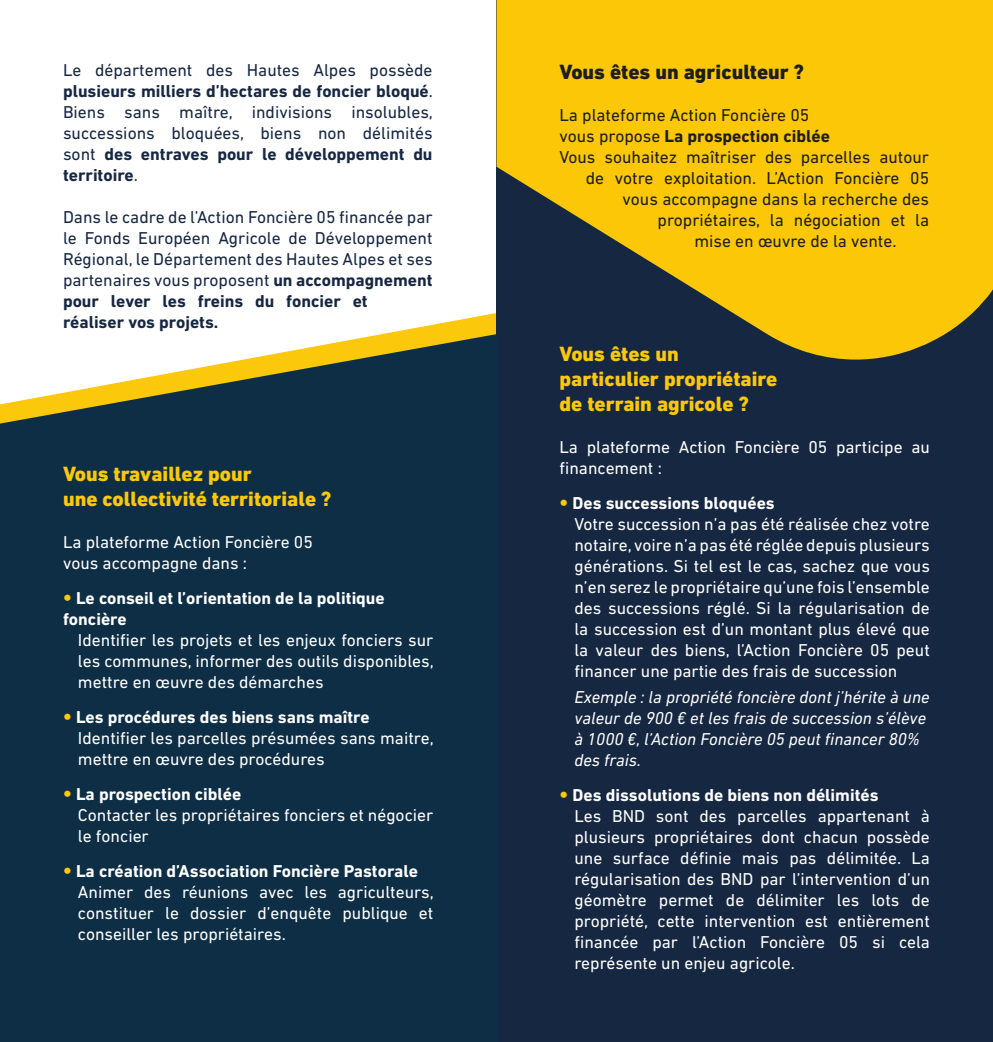
<style>
.page{position:relative;width:993px;height:1042px;background:#fff}
.page>*{position:absolute;margin:0;border:0;box-sizing:border-box;transform-origin:0 0}
.t1{font:800 21px/25.2px "DIN Next LT Pro";color:#fbc80b}
.t2{font:800 21px "DIN Next LT Pro";color:#1d1d1b}
.t3{font:17.5px/21px "DIN Next LT Pro";color:#fff}
.t4{font:17.5px/21px "DIN Next LT Pro";color:#162741;text-align:justify}
.t5{font:17.5px "DIN Next LT Pro";color:#1d1d1b}
.t6{font:italic 17.5px/21px "DIN Next LT Pro";color:#fff}
.t7{font:700 17.5px/21px "DIN Next LT Pro";color:#fff}
.t8{font:700 17.5px "DIN Next LT Pro";color:#1d1d1b}
.s1{font-weight:700}
.s2{font-family:"Helvetica Neue LT Std";font-weight:300;font-stretch:condensed;color:#fbc80b}
.s3{font-weight:400}
</style>
<div class="page">
<svg style="left:383px;top:313px;width:113px;height:21px"></svg>
<div style="left:496px;top:0;width:496px;height:1042px;background:#162841"></div>
<div style="left:0;top:334px;width:496px;height:708px;background:#0d2e45"></div>
<svg style="left:496px;top:0;width:496px;height:359px;fill:#fbc707"></svg>
<p class="t4" style="left:63px;top:59px;width:371px">Le département des Hautes Alpes possède <span class="s1">plusieurs milliers d’hectares de foncier bloqué</span>.<br>Biens sans maître, indivisions insolubles, successions bloquées, biens non délimités sont <span class="s1">des entraves pour le développement du territoire</span>.</p>
<p class="t4" style="left:63px;top:206px;width:371px;text-align:left">Dans le cadre de l’Action Foncière 05 financée par le Fonds Européen Agricole de Développement Régional, le Département des Hautes Alpes et ses partenaires vous proposent <span class="s1">un accompagnement pour lever les freins du foncier et réaliser vos projets.</span></p>
<p class="t1" style="left:63px;top:461px;width:270px">Vous travaillez pour<br>une collectivité territoriale ?</p>
<p class="t3" style="left:63px;top:531px;width:251px">La plateforme Action Foncière 05 vous accompagne dans :</p>
<p class="t7" style="left:63px;top:587px;width:323px"><span class="s2">•</span> Le conseil et l’orientation de la politique foncière</p>
<p class="t3" style="left:78px;top:629px;width:357px;text-align:justify">Identifier les projets et les enjeux fonciers sur les communes, informer des outils disponibles, mettre en œuvre des démarches</p>
<p class="t3" style="left:78px;top:706px;width:357px;text-indent:-15px"><span class="s2">•</span> <span class="s1">Les procédures des biens sans maître<br></span>Identifier les parcelles présumées sans maitre, mettre en œuvre des procédures</p>
<p class="t3" style="left:78px;top:783px;width:357px;text-indent:-15px"><span class="s2">•</span> <span class="s1">La prospection ciblée<br></span>Contacter les propriétaires fonciers et négocier le foncier</p>
<p class="t3" style="left:78px;top:860px;width:357px;text-indent:-15px"><span class="s2">•</span> <span class="s1">La création d’Association Foncière Pastorale </span>Animer des réunions avec les agriculteurs, constituer le dossier d’enquête publique et conseiller les propriétaires.</p>
<p class="t2" style="left:559px;top:59px;width:246px">Vous êtes un agriculteur ?</p>
<p class="t5" style="left:559px;top:105px;width:251px">La plateforme Action Foncière 05</p>
<p class="t8" style="left:559px;top:126px;width:272px"><span class="s3">vous propose</span> La prospection ciblée</p>
<p class="t5" style="left:559px;top:147px;width:371px">Vous souhaitez maîtriser des parcelles autour</p>
<p class="t5" style="left:585px;top:168px;width:345px">de votre exploitation. L’Action Foncière 05</p>
<p class="t5" style="left:622px;top:189px;width:308px">vous accompagne dans la recherche des</p>
<p class="t5" style="left:657px;top:210px;width:273px">propriétaires, la négociation et la</p>
<p class="t5" style="left:694px;top:231px;width:204px">mise en œuvre de la vente.</p>
<p class="t1" style="left:559px;top:341px;width:219px">Vous êtes un particulier propriétaire de terrain agricole ?</p>
<p class="t3" style="left:559px;top:436px;width:372px">La plateforme Action Foncière 05 participe au financement :</p>
<p class="t3" style="left:574px;top:492px;width:357px;text-indent:-15px"><span class="s2">•</span> <span class="s1">Des successions bloquées<br></span>Votre succession n’a pas été réalisée chez votre notaire, voire n’a pas été réglée depuis plusieurs générations. Si tel est le cas, sachez que vous n’en serez le propriétaire qu’une fois l’ensemble des successions réglé. Si la régularisation de la succession est d’un montant plus élevé que la valeur des biens, l’Action Foncière 05 peut financer une partie des frais de succession</p>
<p class="t6" style="left:574px;top:687px;width:356px">Exemple : la propriété foncière dont j’hérite à une valeur de 900 € et les frais de succession s’élève à 1000 €, l’Action Foncière 05 peut financer 80% des frais.</p>
<p class="t3" style="left:574px;top:785px;width:357px;text-indent:-15px"><span class="s2">•</span> <span class="s1">Des dissolutions de biens non délimités<br></span>Les BND sont des parcelles appartenant à plusieurs propriétaires dont chacun possède une surface définie mais pas délimitée. La régularisation des BND par l’intervention d’un géomètre permet de délimiter les lots de propriété, cette intervention est entièrement financée par l’Action Foncière 05 si cela représente un enjeu agricole.</p>
</div>
